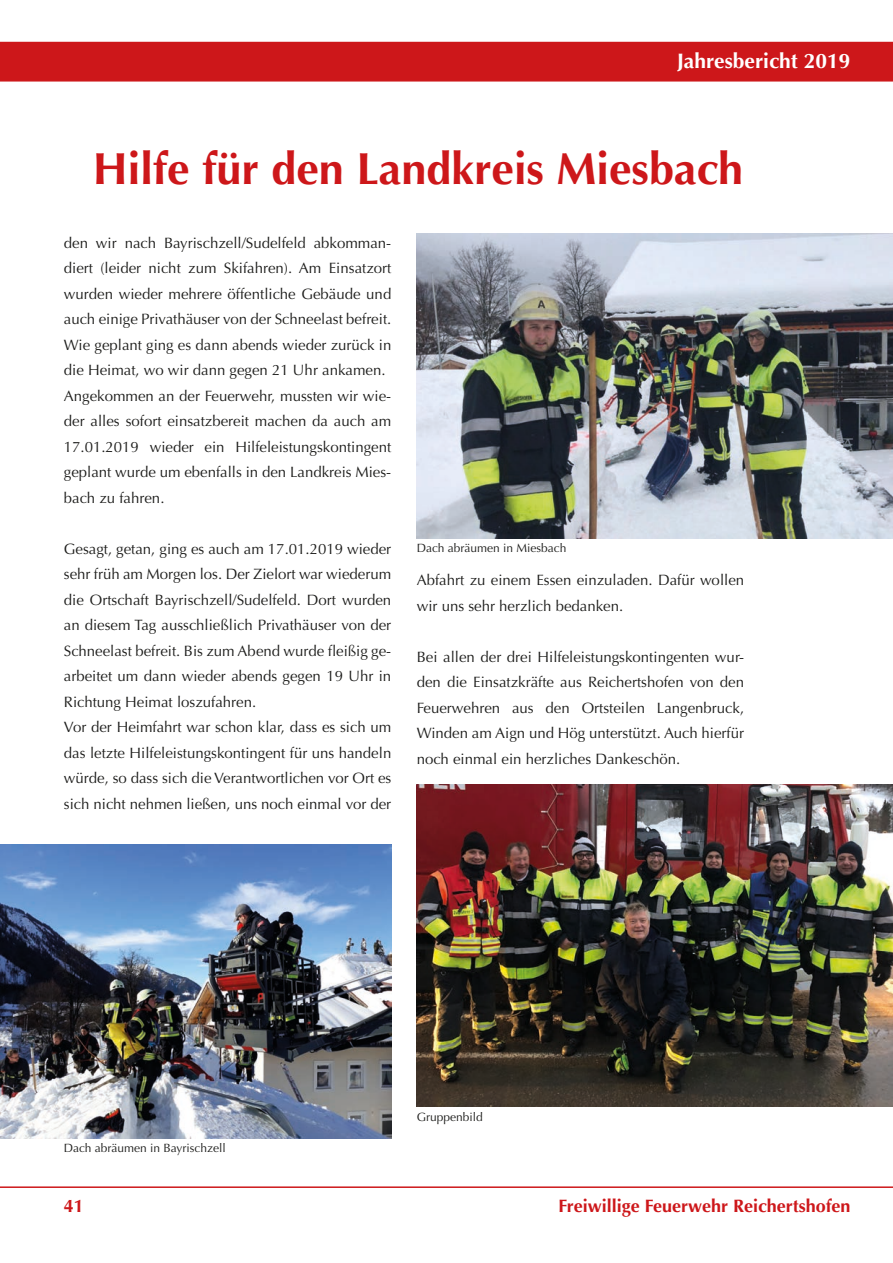
<style>
.page{position:relative;width:893px;height:1263px;background:#fff}
.page>*{position:absolute;margin:0;border:0;box-sizing:border-box;transform-origin:0 0}
.Headline_rechts{font:700 45px "Optima";color:#cd171a}
.t1{font:700 21px "Optima";color:#fff}
.t2{font:700 18px "Optima";color:#cd171a}
.Zweispaltiger_Fließt{font:15px/25.5px "Optima";color:#1d1d1b;text-align:justify}
.Bildlegende_links{font:12px "Optima";color:#1d1d1b}
</style>
<div class="page">
<img style="left:0;top:845px;width:391px;height:293px">
<img style="left:417px;top:784px;width:476px;height:323px">
<img style="left:417px;top:234px;width:476px;height:305px">
<div style="left:0;top:42px;width:893px;height:40px;background:#cd171a"></div>
<hr style="left:0;top:1186px;width:893px;height:2px;background:#cd171a">
<h2 class="t1" style="left:677px;top:49px;width:175px">Jahresbericht 2019</h2>
<p class="Headline_rechts" style="left:93px;top:143px;width:652px">Hilfe für den Landkreis Miesbach</p>
<p class="Zweispaltiger_Fließt" style="left:64px;top:230px;width:329px">den wir nach Bayrischzell/Sudelfeld abkomman&shy;diert (leider nicht zum Skifahren). Am Einsatzort wurden wieder mehrere öffentliche Gebäude und auch einige Privathäuser von der Schneelast befreit.</p>
<p class="Zweispaltiger_Fließt" style="left:64px;top:332px;width:329px">Wie geplant ging es dann abends wieder zurück in die Heimat, wo wir dann gegen 21 Uhr ankamen.</p>
<p class="Zweispaltiger_Fließt" style="left:64px;top:383px;width:329px">Angekommen an der Feuerwehr, mussten wir wie&shy;der alles sofort einsatzbereit machen da auch am 17.01.2019 wieder ein Hilfeleistungskontingent geplant wurde um ebenfalls in den Landkreis Mies&shy;bach zu fahren.</p>
<p class="Zweispaltiger_Fließt" style="left:64px;top:536px;width:329px">Gesagt, getan, ging es auch am 17.01.2019 wieder sehr früh am Morgen los. Der Zielort war wiederum die Ortschaft Bayrischzell/Sudelfeld. Dort wurden an diesem Tag ausschließlich Privathäuser von der Schneelast befreit. Bis zum Abend wurde fleißig ge&shy;arbeitet um dann wieder abends gegen 19 Uhr in Richtung Heimat loszufahren.</p>
<p class="Zweispaltiger_Fließt" style="left:64px;top:715px;width:329px">Vor der Heimfahrt war schon klar, dass es sich um das letzte Hilfeleistungskontingent für uns handeln würde, so dass sich die Verantwortlichen vor Ort es sich nicht nehmen ließen, uns noch einmal vor der</p>
<p class="Bildlegende_links" style="left:417px;top:541px;width:151px">Dach abräumen in Miesbach</p>
<p class="Zweispaltiger_Fließt" style="left:417px;top:567px;width:329px">Abfahrt zu einem Essen einzuladen. Dafür wollen wir uns sehr herzlich bedanken.</p>
<p class="Zweispaltiger_Fließt" style="left:417px;top:644px;width:329px">Bei allen der drei Hilfeleistungskontingenten wur&shy;den die Einsatzkräfte aus Reichertshofen von den Feuerwehren aus den Ortsteilen Langenbruck, Winden am Aign und Hög unterstützt. Auch hierfür noch einmal ein herzliches Dankeschön.</p>
<p class="Bildlegende_links" style="left:64px;top:1141px;width:163px">Dach abräumen in Bayrischzell</p>
<p class="Bildlegende_links" style="left:417px;top:1110px;width:68px">Gruppenbild</p>
<p class="t2" style="left:64px;top:1195px;width:22px">41</p>
<p class="t2" style="left:558px;top:1195px;width:293px">Freiwillige Feuerwehr Reichertshofen</p>
</div>
